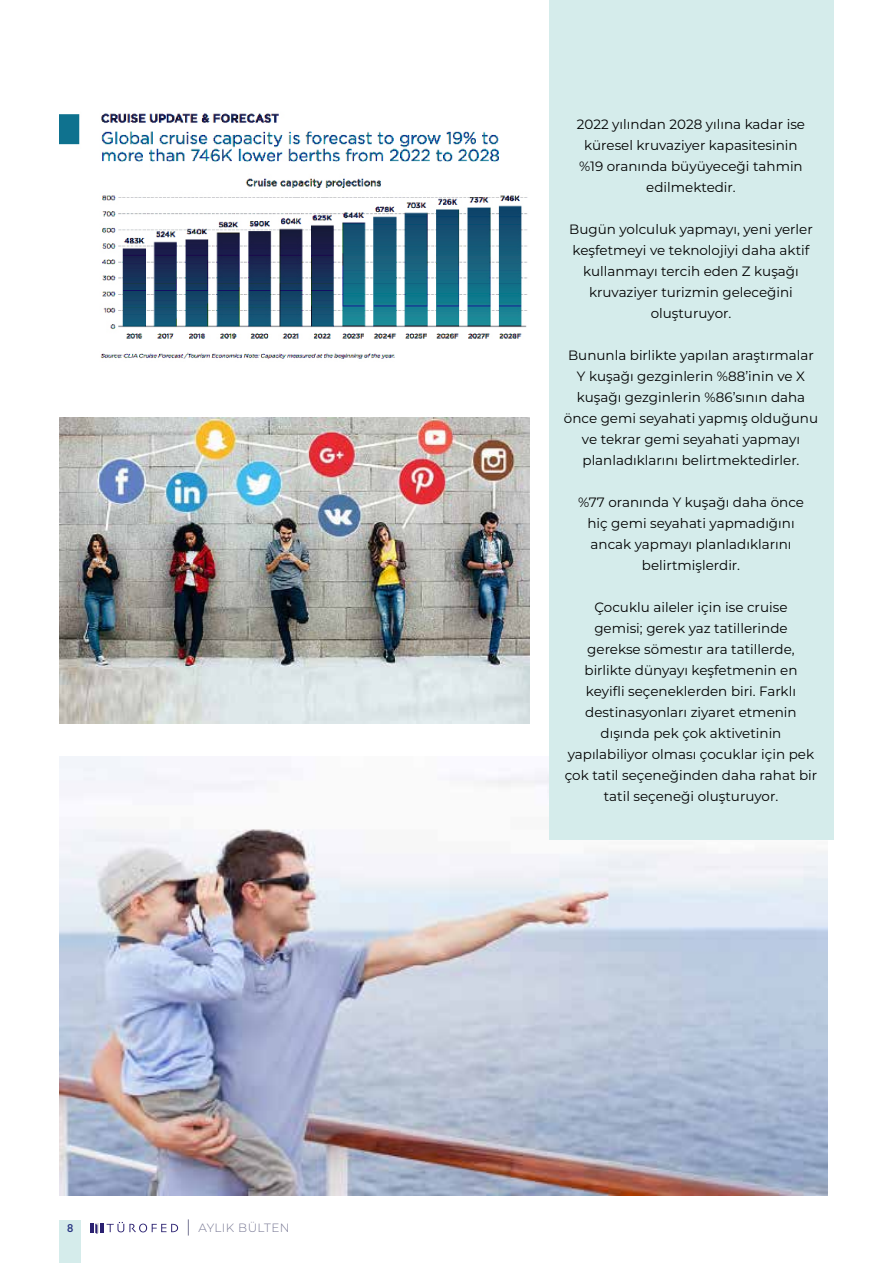
<style>
.page{position:relative;width:893px;height:1263px;background:#fff}
.page>*{position:absolute;margin:0;border:0;box-sizing:border-box;transform-origin:0 0}
.t1{font:13.5px/21px "Montserrat";color:#000;text-align:center}
.t2{font:300 12px "Montserrat";letter-spacing:.035em;color:#787894}
.t3{font:500 11.25px "Gotham Narrow";color:#283583}
</style>
<div class="page">
<div style="left:60px;top:1220px;width:21px;height:43px;background:#d5eceb"></div>
<svg style="left:91px;top:1222px;width:87px;height:12px"></svg>
<svg style="left:188px;top:1219px;width:1px;height:16px"></svg>
<img style="left:60px;top:756px;width:768px;height:439px">
<img style="left:60px;top:113px;width:468px;height:246px">
<div style="left:549px;top:0;width:284px;height:840px;background:#d5eceb"></div>
<img style="left:60px;top:417px;width:470px;height:307px">
<p class="t3" style="left:67px;top:1221px;width:8px">8</p>
<p class="t2" style="left:198px;top:1220px;width:93px">AYLIK BÜLTEN</p>
<p class="t1" style="left:577px;top:113px;width:230px">2022 yı lı ndan 2028 yı lı na kadar ise küresel kruvaziyer kapasitesinin %19 oranı nda büyüyeceği tahmin edilmektedir.</p>
<p class="t1" style="left:569px;top:218px;width:245px">Bugün yolculuk yapmayı, yeni yerler keşfetmeyi ve teknolojiyi daha aktif kullanmayı tercih eden Z kuşağı kruvaziyer turizmin geleceğini oluşturuyor.</p>
<p class="t1" style="left:564px;top:344px;width:256px">Bununla birlikte yapı lan araştı rmalar Y kuşağı gezginlerin %88’inin ve X kuşağı gezginlerin %86’sı nı n daha önce gemi seyahati yapmış olduğunu ve tekrar gemi seyahati yapmayı planladı kları nı belirtmektedirler.</p>
<p class="t1" style="left:578px;top:491px;width:227px">%77 oranı nda Y kuşağı daha önce hiç gemi seyahati yapmadığı nı ancak yapmayı planladı kları nı belirtmişlerdir.</p>
<p class="t1" style="left:565px;top:596px;width:254px">Çocuklu aileler için ise cruise<br>gemisi; gerek yaz tatillerinde<br>gerekse sömestı r ara tatillerde, birlikte dünyayı keşfetmenin en keyifli seçeneklerden biri. Farklı destinasyonları ziyaret etmenin<br>dışı nda pek çok aktivetinin<br>yapı labiliyor olması çocuklar için pek çok tatil seçeneğinden daha rahat bir tatil seçeneği oluşturuyor.</p>
</div>
